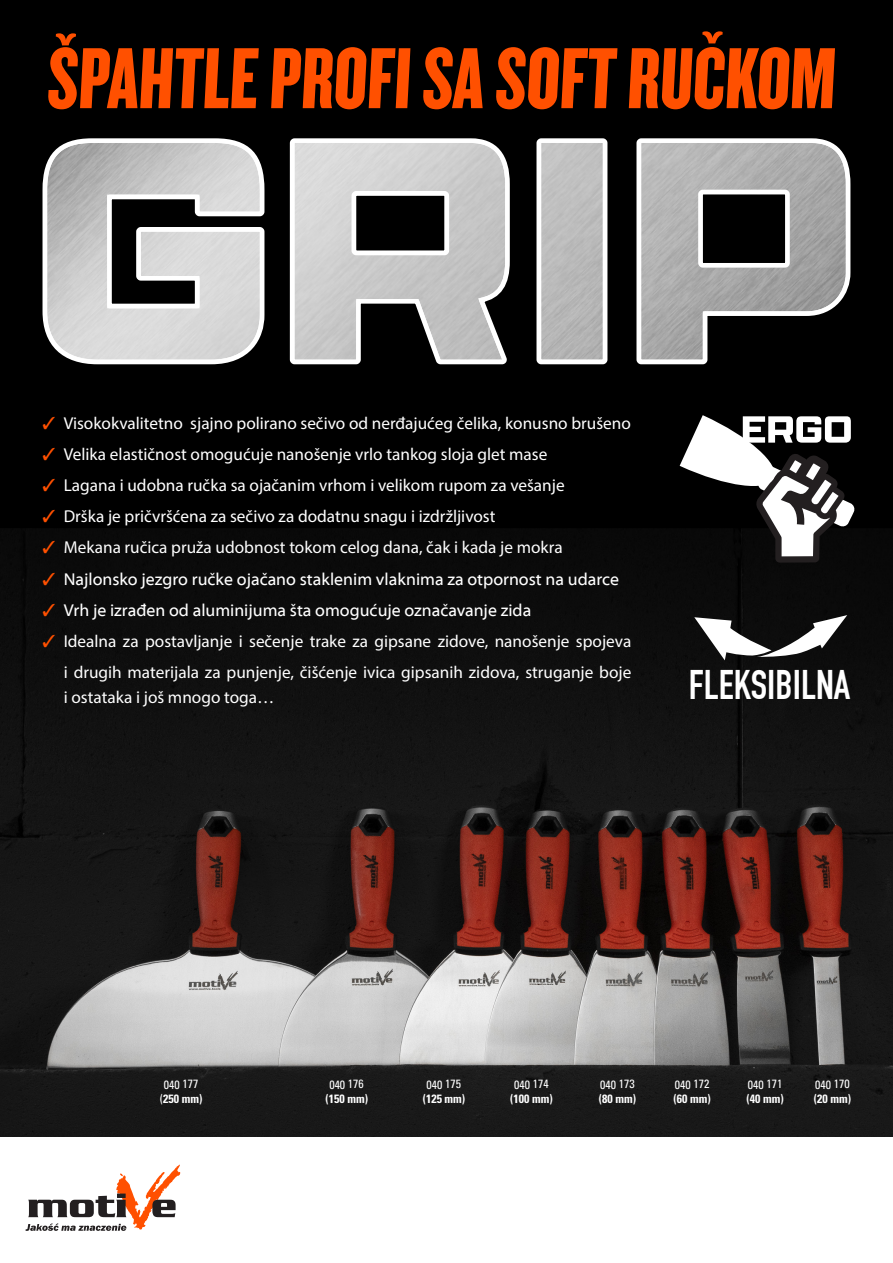
<style>
.page{position:relative;width:893px;height:1263px;background:#fff}
.page>*{position:absolute;margin:0;border:0;box-sizing:border-box;transform-origin:0 0}
.t1{font:90px "Knockout 68 Full Featherwt";color:#ff5000}
.t2{font:40.5px "DIN Engschrift";color:#fff}
.t3{font:17.25px/31px "Myriad Pro";color:#fff;text-align:right}
.t4{font:17.25px "Myriad Web Pro";color:#fff}
.t5{font:condensed 12px/14.4px "Univers Pl LT";letter-spacing:-.005em;color:#fff;text-align:center}
.t6{font:700 condensed 12px "Univers Pl LT";letter-spacing:-.005em;color:#fff}
.s1{color:#ff5000}
.s2{font-weight:700}
</style>
<div class="page">
<img style="left:0;top:0;width:893px;height:1137px">
<svg style="left:26px;top:1164px;width:154px;height:67px"></svg>
<svg style="left:40px;top:136px;width:813px;height:231px"></svg>
<svg style="left:680px;top:415px;width:175px;height:148px"></svg>
<svg style="left:694px;top:615px;width:153px;height:45px"></svg>
<h1 class="t1" style="left:46px;top:24px;width:795px">ŠPAHTLE PROFI SA SOFT RUČKOM</h1>
<p class="t3" style="left:43px;top:408px;width:590px"><span class="s1">✓</span> Visokokvalitetno sjajno polirano sečivo od nerđajućeg čelika, konusno brušeno</p>
<p class="t3" style="left:43px;top:439px;width:506px"><span class="s1">✓</span> Velika elastičnost omogućuje nanošenje vrlo tankog sloja glet mase</p>
<p class="t3" style="left:43px;top:470px;width:524px"><span class="s1">✓</span> Lagana i udobna ručka sa ojačanim vrhom i velikom rupom za vešanje</p>
<p class="t3" style="left:43px;top:501px;width:454px"><span class="s1">✓</span> Drška je pričvršćena za sečivo za dodatnu snagu i izdržljivost</p>
<p class="t3" style="left:43px;top:532px;width:522px"><span class="s1">✓</span> Mekana ručica pruža udobnost tokom celog dana, čak i kada je mokra</p>
<p class="t4" style="left:43px;top:569px;width:578px"><span class="s1">✓</span> Najlonsko jezgro ručke ojačano staklenim vlaknima za otpornost na udarce</p>
<p class="t4" style="left:43px;top:600px;width:490px"><span class="s1">✓</span> Vrh je izrađen od aluminijuma šta omogućuje označavanje zida</p>
<p class="t3" style="left:43px;top:625px;width:590px"><span class="s1">✓</span> Idealna za postavljanje i sečenje trake za gipsane zidove, nanošenje spojeva i drugih materijala za punjenje, čišćenje ivica gipsanih zidova, struganje boje</p>
<p class="t3" style="left:64px;top:681px;width:212px">i ostataka i još mnogo toga…</p>
<h2 class="t2" style="left:689px;top:661px;width:163px">FLEKSIBILNA</h2>
<p class="t5" style="left:160px;top:1077px;width:44px">040 177 (<span class="s2">250 mm)</span></p>
<p class="t5" style="left:329px;top:1077px;width:36px">040 176</p>
<p class="t6" style="left:325px;top:1091px;width:44px">(150 mm)</p>
<p class="t5" style="left:427px;top:1077px;width:36px">040 175</p>
<p class="t6" style="left:423px;top:1091px;width:44px">(125 mm)</p>
<p class="t5" style="left:514px;top:1077px;width:36px">040 174</p>
<p class="t6" style="left:510px;top:1091px;width:44px">(100 mm)</p>
<p class="t5" style="left:600px;top:1077px;width:36px">040 173</p>
<p class="t6" style="left:599px;top:1091px;width:39px">(80 mm)</p>
<p class="t5" style="left:675px;top:1077px;width:36px">040 172</p>
<p class="t6" style="left:673px;top:1091px;width:39px">(60 mm)</p>
<p class="t5" style="left:748px;top:1077px;width:36px">040 171</p>
<p class="t6" style="left:747px;top:1091px;width:39px">(40 mm)</p>
<p class="t5" style="left:815px;top:1077px;width:36px">040 170</p>
<p class="t6" style="left:814px;top:1091px;width:39px">(20 mm)</p>
</div>
